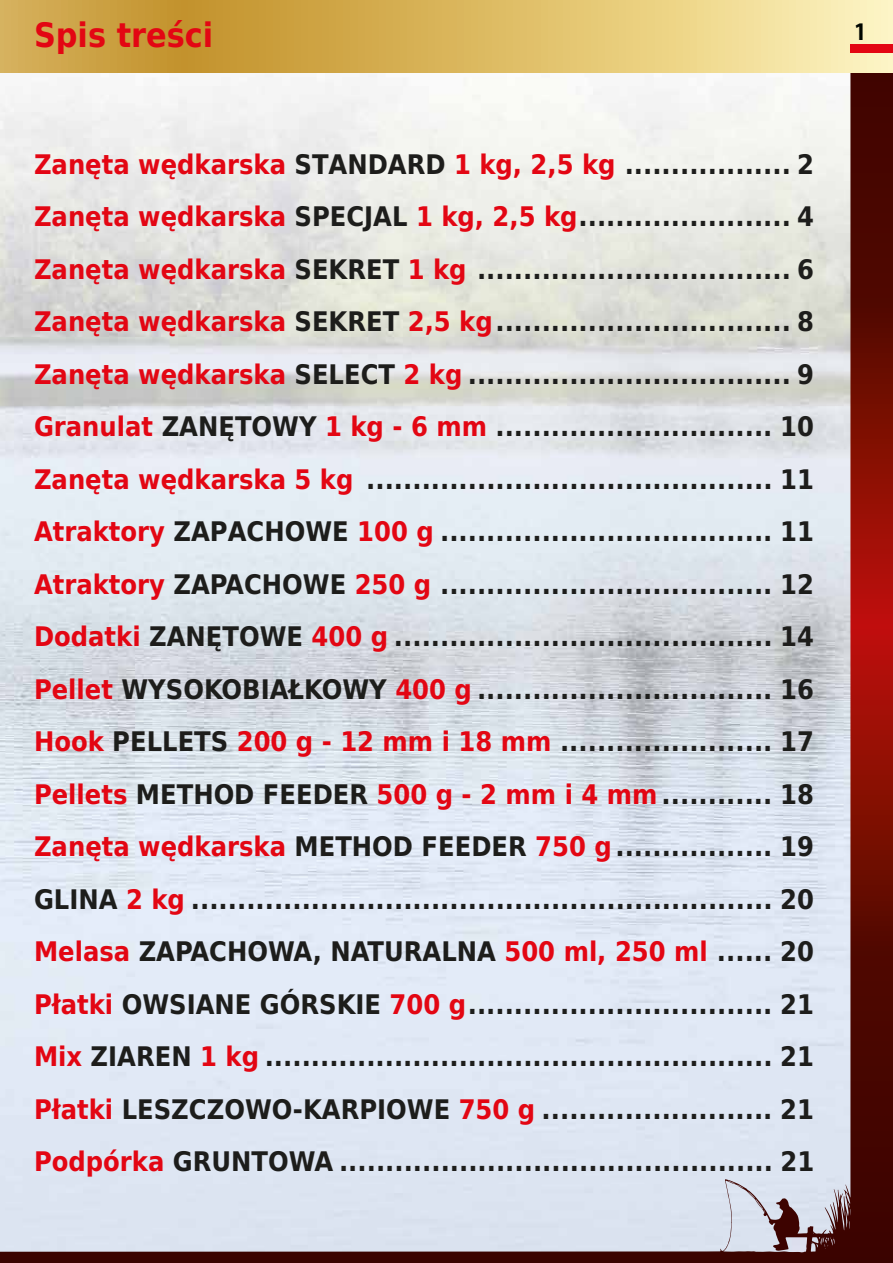
<style>
.page{position:relative;width:893px;height:1263px;background:#fff}
.page>*{position:absolute;margin:0;border:0;box-sizing:border-box;transform-origin:0 0}
.t1{font:700 33.75px "DejaVu Sans Condensed";color:#e30613}
.t2{font:700 27px/52.5px "DejaVu Sans Condensed";color:#1d1d1b;text-align:justify}
.t3{font:700 condensed 25.5px "Myriad Pro";color:#000600}
.s1{color:#e30613}
</style>
<div class="page">
<img style="left:0;top:72px;width:893px;height:1191px">
<svg style="left:825px;top:72px;width:25px;height:1158px;background:#dce0e6"></svg>
<svg style="left:0;top:0;width:893px;height:72px;background:#dcbb66"></svg>
<div style="left:850px;top:45px;width:43px;height:8px;background:#e30613"></div>
<p class="t1" style="left:34px;top:8px;width:181px">Spis treści</p>
<p class="t3" style="left:855px;top:17px;width:12px">1</p>
<p class="t2" style="left:34px;top:137px;width:782px"><span class="s1">Zanęta wędkarska</span> STANDARD <span class="s1">1 kg, 2,5 kg</span> .................. 2<br><span class="s1">Zanęta wędkarska</span> SPECJAL <span class="s1">1 kg, 2,5 kg</span>....................... 4<br><span class="s1">Zanęta wędkarska</span> SEKRET <span class="s1">1 kg</span> .................................. 6<br><span class="s1">Zanęta wędkarska</span> SEKRET <span class="s1">2,5 kg</span>................................ 8<br><span class="s1">Zanęta wędkarska</span> SELECT <span class="s1">2 kg</span> ................................... 9<br><span class="s1">Granulat</span> ZANĘTOWY <span class="s1">1 kg - 6 mm</span> .............................. 10<br><span class="s1">Zanęta wędkarska 5 kg</span> ............................................ 11<br><span class="s1">Atraktory</span> ZAPACHOWE <span class="s1">100 g</span> .................................... 11<br><span class="s1">Atraktory</span> ZAPACHOWE <span class="s1">250 g</span> .................................... 12<br><span class="s1">Dodatki</span> ZANĘTOWE <span class="s1">400 g</span> ......................................... 14<br><span class="s1">Pellet</span> WYSOKOBIAŁKOWY <span class="s1">400 g</span> ................................ 16<br><span class="s1">Hook</span> PELLETS <span class="s1">200 g - 12 mm i 18 mm</span> ....................... 17<br><span class="s1">Pellets</span> METHOD FEEDER <span class="s1">500 g - 2 mm i 4 mm</span>............ 18<br><span class="s1">Zanęta wędkarska</span> METHOD FEEDER <span class="s1">750 g</span>................. 19<br>GLINA <span class="s1">2 kg</span> ............................................................... 20<br><span class="s1">Melasa</span> ZAPACHOWA, NATURALNA <span class="s1">500 ml, 250 ml</span> ...... 20<br><span class="s1">Płatki</span> OWSIANE GÓRSKIE <span class="s1">700 g</span>................................. 21<br><span class="s1">Mix</span> ZIAREN <span class="s1">1 kg</span> ....................................................... 21<br><span class="s1">Płatki</span> LESZCZOWO-KARPIOWE <span class="s1">750 g</span> ......................... 21<br><span class="s1">Podpórka</span> GRUNTOWA ............................................... 21</p>
</div>
